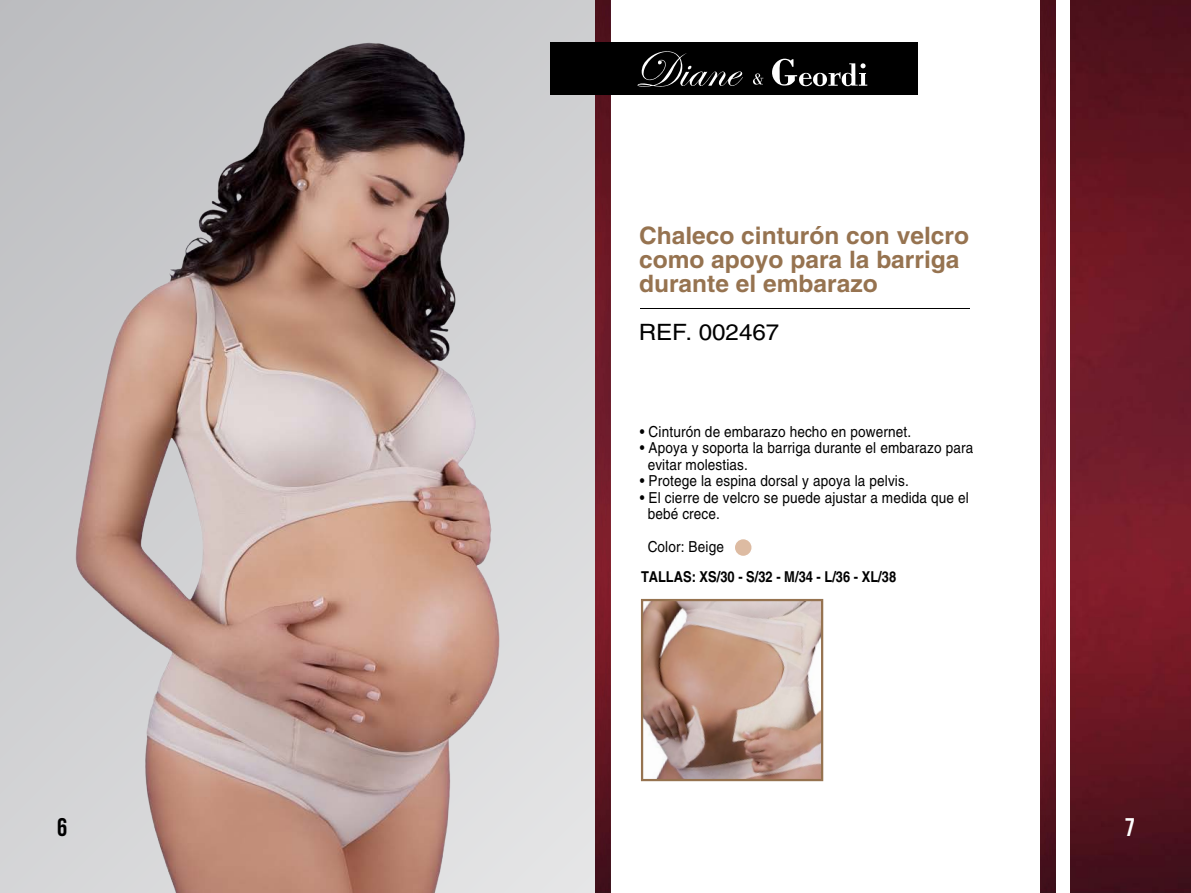
<style>
.page{position:relative;width:1191px;height:893px;background:#fff}
.page>*{position:absolute;margin:0;border:0;box-sizing:border-box;transform-origin:0 0}
.t1{font:700 25.5px "Bebas Neue";color:#000}
.t2{font:700 25.5px "Bebas Neue";color:#fff}
.t3{font:700 24px/24px "Helvetica LT Std";color:#967350}
.t4{font:22.5px "Helvetica LT Std";color:#000;scale:1.07 1}
.t5{font:15.15px/16.5px "Helvetica LT Std";letter-spacing:.01em;color:#000;scale:.9 1}
.t6{font:700 15px "Helvetica LT Std";color:#000;scale:.86 1}
</style>
<div class="page">
<div style="left:0;top:0;width:595px;height:893px;background:linear-gradient(to bottom,#c3c4c7,#dfdfe0)"></div>
<img style="left:1071px;top:0;width:120px;height:893px">
<img style="left:595px;top:0;width:15px;height:893px">
<img style="left:1040px;top:0;width:15px;height:893px">
<div style="left:733px;top:538px;width:20px;height:19px;background:#ddbba2;border:2px solid #fff;border-radius:50%"></div>
<hr style="left:640px;top:308px;width:330px;height:1px;background:#000">
<div style="left:550px;top:43px;width:368px;height:52px;background:#000"></div>
<svg style="left:637px;top:51px;width:106px;height:36px"></svg>
<svg style="left:772px;top:58px;width:95px;height:29px"></svg>
<svg style="left:753px;top:73px;width:10px;height:12px"></svg>
<img style="left:72px;top:36px;width:432px;height:857px">
<img style="left:644px;top:602px;width:176px;height:176px">
<div style="left:641px;top:599px;width:182px;height:182px;border:2px solid #967350"></div>
<h2 class="t3" style="left:639px;top:223px;width:331px">Chaleco cinturón con velcro como apoyo para la barriga durante el embarazo</h2>
<h3 class="t4" style="left:638px;top:319px;width:133px">REF. 002467</h3>
<p class="t5" style="left:640px;top:423px;width:303px">• Cinturón de embarazo hecho en powernet.</p>
<p class="t5" style="left:647px;top:439px;width:363px;text-indent:-8px">• Apoya y soporta la barriga durante el embarazo para evitar molestias.</p>
<p class="t5" style="left:640px;top:472px;width:300px">• Protege la espina dorsal y apoya la pelvis.</p>
<p class="t5" style="left:647px;top:489px;width:358px;text-indent:-8px">• El cierre de velcro se puede ajustar a medida que el bebé crece.</p>
<p class="t5" style="left:647px;top:538px;width:86px">Color: Beige</p>
<p class="t6" style="left:641px;top:568px;width:298px">TALLAS: XS/30 - S/32 - M/34 - L/36 - XL/38</p>
<h1 class="t1" style="left:57px;top:813px;width:12px">6</h1>
<h1 class="t2" style="left:1124px;top:813px;width:12px">7</h1>
</div>
